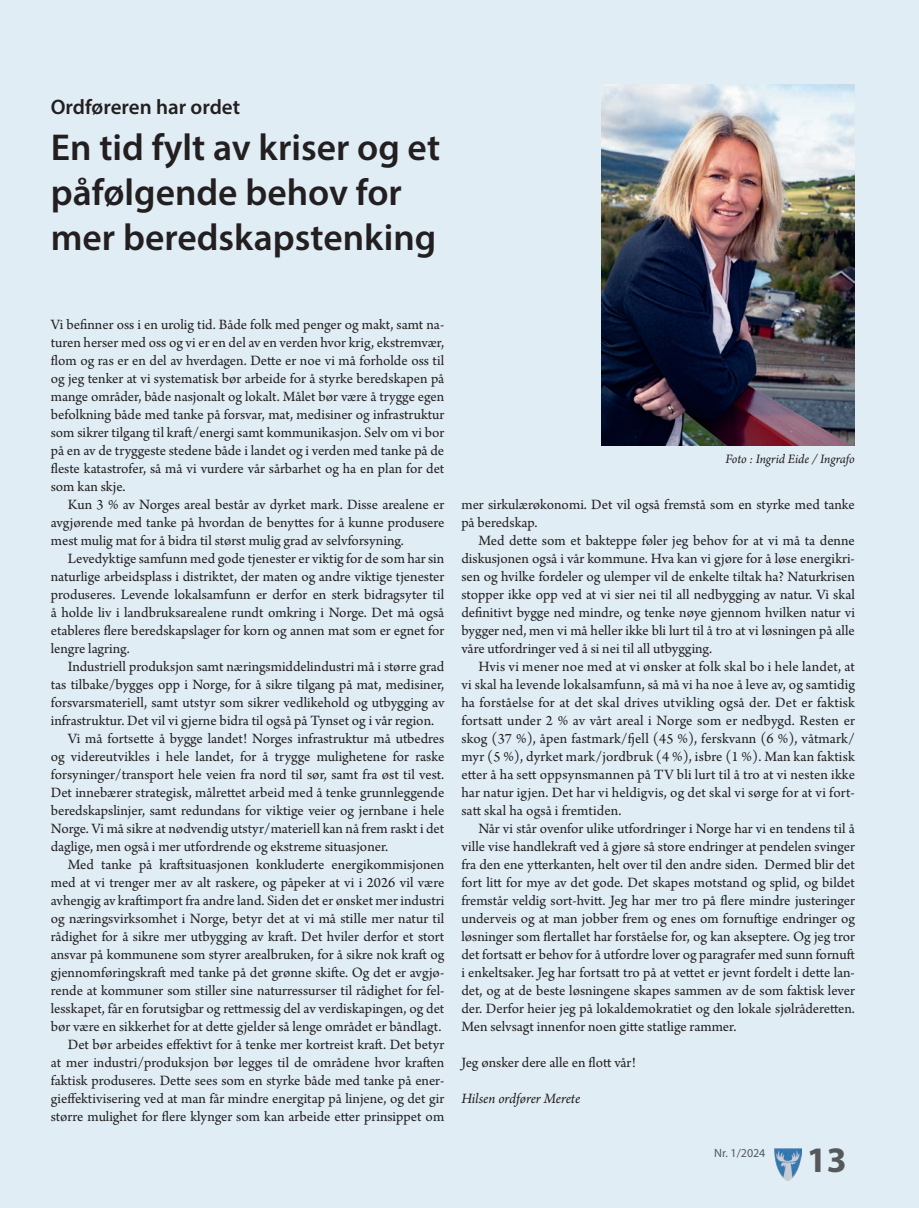
<style>
.page{position:relative;width:919px;height:1208px;background:#fff}
.page>*{position:absolute;margin:0;border:0;box-sizing:border-box;transform-origin:0 0}
.Hovedtittel{font:600 37.5px/45px "Myriad Pro";color:#231f20}
.t1{font:700 36px "Myriad Pro";color:#55595c}
.Mellomtittel{font:600 21px "Myriad Pro";color:#231f20}
.Avsnitt_med_førstelinjeinnrykk{font:15px/18px "Arno Pro";color:#231f20;text-align:justify}
.t2{font:italic 15px "Arno Pro";letter-spacing:-.005em;color:#231f20}
.Bildetekst{font:italic 13.5px "Arno Pro";letter-spacing:-.005em;color:#231f20}
.t3{font:12px "Myriad Pro";color:#55595c}
</style>
<div class="page">
<div style="left:0;top:0;width:918px;height:1208px;background:#e0edf5"></div>
<img style="left:774px;top:1148px;width:27px;height:32px">
<img style="left:601px;top:85px;width:253px;height:360px">
<p class="Mellomtittel" style="left:51px;top:93px;width:191px">Ordføreren har ordet</p>
<p class="Hovedtittel" style="left:51px;top:124px;width:391px">En tid fylt av kriser og et påfølgende behov for mer beredskapstenking</p>
<p class="Avsnitt_med_førstelinjeinnrykk" style="left:51px;top:316px;width:395px">Vi befinner oss i en urolig tid. Både folk med penger og makt, samt na&shy;turen herser med oss og vi er en del av en verden hvor krig, ekstremvær, flom og ras er en del av hverdagen. Dette er noe vi må forholde oss til og jeg tenker at vi systematisk bør arbeide for å styrke beredskapen på mange områder, både nasjonalt og lokalt. Målet bør være å trygge egen befolkning både med tanke på forsvar, mat, medisiner og infrastruktur som sikrer tilgang til kraft/energi samt kommunikasjon. Selv om vi bor på en av de tryggeste stedene både i landet og i verden med tanke på de fleste katastrofer, så må vi vurdere vår sårbarhet og ha en plan for det som kan skje.</p>
<p class="Avsnitt_med_førstelinjeinnrykk" style="left:51px;top:496px;width:395px;text-indent:17px">Kun 3 % av Norges areal består av dyrket mark. Disse arealene er avgjørende med tanke på hvordan de benyttes for å kunne produsere mest mulig mat for å bidra til størst mulig grad av selvforsyning.</p>
<p class="Avsnitt_med_førstelinjeinnrykk" style="left:51px;top:550px;width:395px;text-indent:17px">Levedyktige samfunn med gode tjenester er viktig for de som har sin naturlige arbeidsplass i distriktet, der maten og andre viktige tjenester produseres. Levende lokalsamfunn er derfor en sterk bidragsyter til å holde liv i landbruksarealene rundt omkring i Norge. Det må også etableres flere beredskapslager for korn og annen mat som er egnet for lengre lagring.</p>
<p class="Avsnitt_med_førstelinjeinnrykk" style="left:51px;top:658px;width:395px;text-indent:17px">Industriell produksjon samt næringsmiddelindustri må i større grad tas tilbake/bygges opp i Norge, for å sikre tilgang på mat, medisiner, forsvarsmateriell, samt utstyr som sikrer vedlikehold og utbygging av infrastruktur. Det vil vi gjerne bidra til også på Tynset og i vår region.</p>
<p class="Avsnitt_med_førstelinjeinnrykk" style="left:51px;top:730px;width:395px;text-indent:17px">Vi må fortsette å bygge landet! Norges infrastruktur må utbedres og videreutvikles i hele landet, for å trygge mulighetene for raske forsyninger/transport hele veien fra nord til sør, samt fra øst til vest.<br>Det innebærer strategisk, målrettet arbeid med å tenke grunnleggende beredskapslinjer, samt redundans for viktige veier og jernbane i hele Norge. Vi må sikre at nødvendig utstyr/materiell kan nå frem raskt i det daglige, men også i mer utfordrende og ekstreme situasjoner.</p>
<p class="Avsnitt_med_førstelinjeinnrykk" style="left:51px;top:856px;width:395px;text-indent:17px">Med tanke på kraftsituasjonen konkluderte energikommisjonen med at vi trenger mer av alt raskere, og påpeker at vi i 2026 vil være avhengig av kraftimport fra andre land. Siden det er ønsket mer industri og næringsvirksomhet i Norge, betyr det at vi må stille mer natur til rådighet for å sikre mer utbygging av kraft. Det hviler derfor et stort ansvar på kommunene som styrer arealbruken, for å sikre nok kraft og gjennomføringskraft med tanke på det grønne skifte. Og det er avgjø&shy;rende at kommuner som stiller sine naturressurser til rådighet for fel&shy;lesskapet, får en forutsigbar og rettmessig del av verdiskapingen, og det bør være en sikkerhet for at dette gjelder så lenge området er båndlagt.</p>
<p class="Avsnitt_med_førstelinjeinnrykk" style="left:51px;top:1036px;width:395px;text-indent:17px">Det bør arbeides effektivt for å tenke mer kortreist kraft. Det betyr at mer industri/produksjon bør legges til de områdene hvor kraften faktisk produseres. Dette sees som en styrke både med tanke på ener&shy;gieffektivisering ved at man får mindre energitap på linjene, og det gir større mulighet for flere klynger som kan arbeide etter prinsippet om</p>
<p class="Bildetekst" style="left:725px;top:451px;width:131px">Foto : Ingrid Eide / Ingrafo</p>
<p class="Avsnitt_med_førstelinjeinnrykk" style="left:461px;top:496px;width:395px">mer sirkulærøkonomi. Det vil også fremstå som en styrke med tanke på beredskap.</p>
<p class="Avsnitt_med_førstelinjeinnrykk" style="left:461px;top:532px;width:395px;text-indent:17px">Med dette som et bakteppe føler jeg behov for at vi må ta denne diskusjonen også i vår kommune. Hva kan vi gjøre for å løse energikri&shy;sen og hvilke fordeler og ulemper vil de enkelte tiltak ha? Naturkrisen stopper ikke opp ved at vi sier nei til all nedbygging av natur. Vi skal definitivt bygge ned mindre, og tenke nøye gjennom hvilken natur vi bygger ned, men vi må heller ikke bli lurt til å tro at vi løsningen på alle våre utfordringer ved å si nei til all utbygging.</p>
<p class="Avsnitt_med_førstelinjeinnrykk" style="left:461px;top:658px;width:395px;text-indent:17px">Hvis vi mener noe med at vi ønsker at folk skal bo i hele landet, at vi skal ha levende lokalsamfunn, så må vi ha noe å leve av, og samtidig ha forståelse for at det skal drives utvikling også der. Det er faktisk fortsatt under 2 % av vårt areal i Norge som er nedbygd. Resten er skog (37 %), åpen fastmark/fjell (45 %), ferskvann (6 %), våtmark/ myr (5 %), dyrket mark/jordbruk (4 %), isbre (1 %). Man kan faktisk etter å ha sett oppsynsmannen på TV bli lurt til å tro at vi nesten ikke har natur igjen. Det har vi heldigvis, og det skal vi sørge for at vi fort&shy;satt skal ha også i fremtiden.</p>
<p class="Avsnitt_med_førstelinjeinnrykk" style="left:461px;top:820px;width:395px;text-indent:17px">Når vi står ovenfor ulike utfordringer i Norge har vi en tendens til å ville vise handlekraft ved å gjøre så store endringer at pendelen svinger fra den ene ytterkanten, helt over til den andre siden. Dermed blir det fort litt for mye av det gode. Det skapes motstand og splid, og bildet fremstår veldig sort-hvitt. Jeg har mer tro på flere mindre justeringer underveis og at man jobber frem og enes om fornuftige endringer og løsninger som flertallet har forståelse for, og kan akseptere. Og jeg tror det fortsatt er behov for å utfordre lover og paragrafer med sunn fornuft i enkeltsaker. Jeg har fortsatt tro på at vettet er jevnt fordelt i dette lan&shy;det, og at de beste løsningene skapes sammen av de som faktisk lever der. Derfor heier jeg på lokaldemokratiet og den lokale sjølråderetten.<br>Men selvsagt innenfor noen gitte statlige rammer.</p>
<p class="Avsnitt_med_førstelinjeinnrykk" style="left:461px;top:1054px;width:176px">Jeg ønsker dere alle en flott vår!</p>
<p class="t2" style="left:461px;top:1089px;width:120px">Hilsen ordfører Merete</p>
<p class="t3" style="left:714px;top:1146px;width:53px">Nr. 1/2024</p>
<p class="t1" style="left:806px;top:1136px;width:41px">13</p>
</div>
